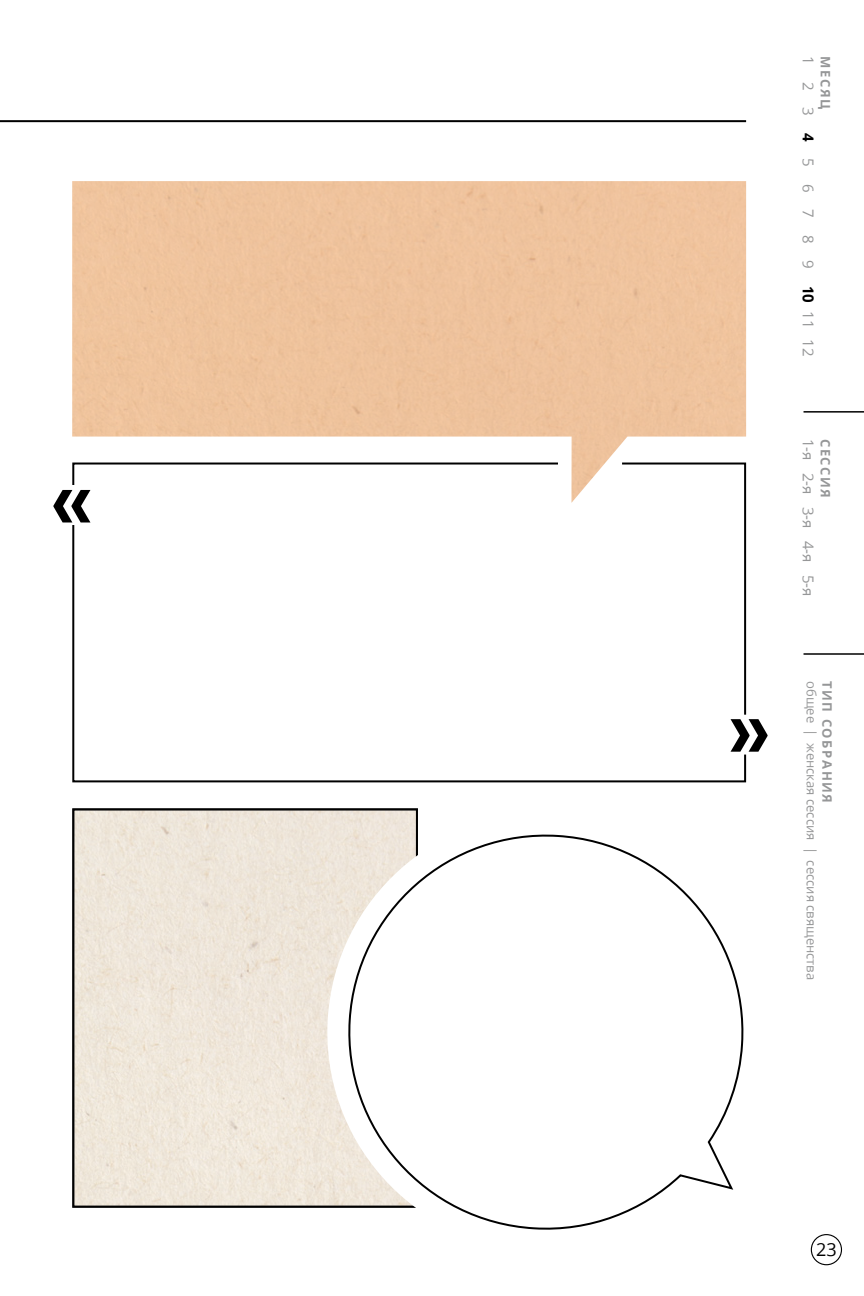
<style>
.page{position:relative;width:864px;height:1296px;background:#fff}
.page>*{position:absolute;margin:0;border:0;box-sizing:border-box;transform-origin:0 0}
.t1{font:98px "Neutralds Lat Demi";color:#000}
.page_number{font:18px "Zoramlds Lat";color:#000}
.t2{font:15px "Zoramlds Lat";color:#969798}
.t3{font:13px "Zoramlds Lat";color:#969798}
.t4{font:700 13px "Zoramlds Lat";letter-spacing:.12em;color:#969798}
.s1{font-weight:700;color:#000}
</style>
<div class="page">
<svg style="left:72px;top:808px;width:248px;height:400px;background:#e5ddd1"></svg>
<svg style="left:320px;top:808px;width:98px;height:400px;fill:#efe6db"></svg>
<svg style="left:343px;top:829px;width:401px;height:401px"></svg>
<hr style="left:804px;top:653px;width:60px;height:2px;background:#000">
<hr style="left:804px;top:411px;width:60px;height:2px;background:#000">
<svg style="left:72px;top:525px;width:675px;height:258px"></svg>
<svg style="left:620px;top:462px;width:127px;height:255px"></svg>
<svg style="left:72px;top:462px;width:486px;height:23px"></svg>
<hr style="left:0;top:120px;width:746px;height:2px;background:#000">
<div style="left:811px;top:1234px;width:31px;height:31px;border:1px solid #000;border-radius:50%"></div>
<p class="t1" style="left:50px;top:415px;width:46px">«</p>
<p class="t1" style="left:727px;top:644px;width:46px">»</p>
<p class="t2" style="left:819px;top:56px;width:10px;rotate:90deg">1</p>
<p class="t4" style="left:835px;top:56px;width:54px;rotate:90deg">МЕСЯЦ</p>
<p class="t2" style="left:819px;top:82px;width:277px;rotate:90deg">2 3 <span class="s1">4</span> 5 6 7 8 9 <span class="s1">10</span> 11 12</p>
<p class="t2" style="left:819px;top:439px;width:23px;rotate:90deg">1-я</p>
<p class="t4" style="left:835px;top:439px;width:61px;rotate:90deg">СЕССИЯ</p>
<p class="t2" style="left:819px;top:473px;width:125px;rotate:90deg">2-я 3-я 4-я 5-я</p>
<p class="t3" style="left:821px;top:681px;width:300px;rotate:90deg">общее | женская сессия | сессия священства</p>
<p class="t4" style="left:837px;top:681px;width:123px;rotate:90deg">ТИП СОБРАНИЯ</p>
<p class="page_number" style="left:816px;top:1236px;width:22px">23</p>
</div>
